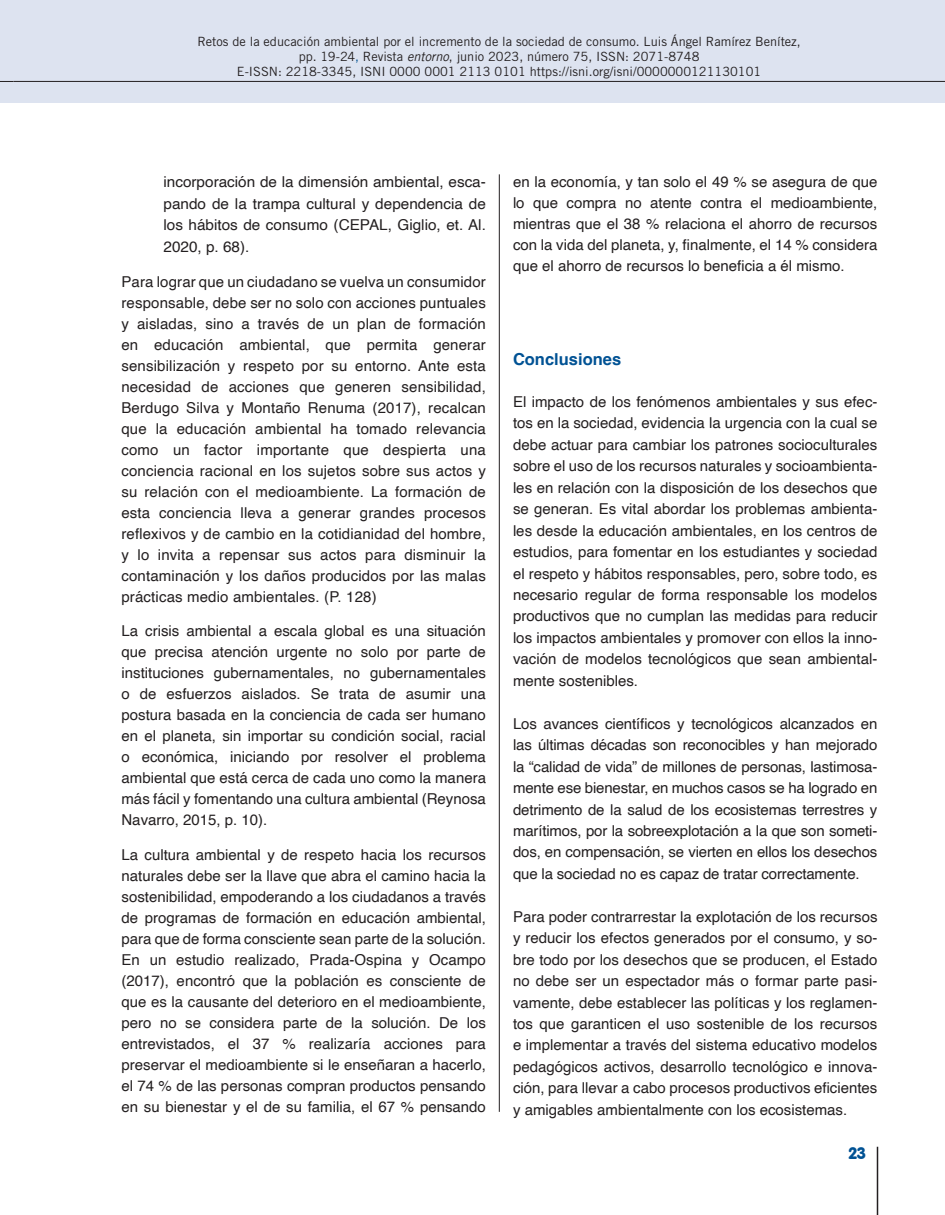
<style>
.page{position:relative;width:945px;height:1215px;background:#fff}
.page>*{position:absolute;margin:0;border:0;box-sizing:border-box;transform-origin:0 0}
.t1{font:700 16.5px "Helvetica";color:#005294}
.t2{font:900 16.5px "VAG Rounded";color:#005294}
.t3{font:15px/21px "Helvetica";color:#231f20;text-align:justify}
.t4{font:12.75px/15px "Trade Gothic";color:#231f20;text-align:center}
.s1{color:#005294}
.s2{font-family:"Trade Gothic LT";font-style:italic}
</style>
<div class="page">
<div style="left:14px;top:0;width:931px;height:103px;background:#dde3f0"></div>
<div style="left:0;top:0;width:14px;height:103px;background:#dde3f0"></div>
<svg style="left:0;top:81px;width:14px;height:1px"></svg>
<hr style="left:14px;top:81px;width:931px;height:1px;background:#231f20">
<hr style="left:877px;top:1147px;width:1px;height:68px;background:#231f20">
<hr style="left:499px;top:174px;width:1px;height:938px;background:#231f20">
<p class="t4" style="left:197px;top:33px;width:605px">Retos de la educación ambiental por el incremento de la sociedad de consumo. Luis Ángel Ramírez Benítez, pp. 19-24<span class="s1">,</span> Revista <span class="s2">entorno</span>, junio 2023, número 75, ISSN: 2071-8748<br>E-ISSN: 2218-3345, ISNI 0000 0001 2113 0101 https://isni.org/isni/0000000121130101</p>
<p class="t3" style="left:164px;top:171px;width:324px;line-height:21.8px">incorporación de la dimensión ambiental, esca&shy;pando de la trampa cultural y dependencia de los hábitos de consumo (CEPAL, Giglio, et. Al.<br>2020, p. 68).</p>
<p class="t3" style="left:122px;top:271px;width:366px">Para lograr que un ciudadano se vuelva un consumidor responsable, debe ser no solo con acciones puntuales y aisladas, sino a través de un plan de formación en educación ambiental, que permita generar sensibilización y respeto por su entorno. Ante esta necesidad de acciones que generen sensibilidad, Berdugo Silva y Montaño Renuma (2017), recalcan que la educación ambiental ha tomado relevancia como un factor importante que despierta una conciencia racional en los sujetos sobre sus actos y su relación con el medioambiente. La formación de esta conciencia lleva a generar grandes procesos reflexivos y de cambio en la cotidianidad del hombre, y lo invita a repensar sus actos para disminuir la contaminación y los daños producidos por las malas prácticas medio ambientales. (P. 128)</p>
<p class="t3" style="left:122px;top:621px;width:366px">La crisis ambiental a escala global es una situación que precisa atención urgente no solo por parte de instituciones gubernamentales, no gubernamentales o de esfuerzos aislados. Se trata de asumir una postura basada en la conciencia de cada ser humano en el planeta, sin importar su condición social, racial o económica, iniciando por resolver el problema ambiental que está cerca de cada uno como la manera más fácil y fomentando una cultura ambiental (Reynosa Navarro, 2015, p. 10).</p>
<p class="t3" style="left:122px;top:844px;width:366px">La cultura ambiental y de respeto hacia los recursos naturales debe ser la llave que abra el camino hacia la sostenibilidad, empoderando a los ciudadanos a través de programas de formación en educación ambiental, para que de forma consciente sean parte de la solución.<br>En un estudio realizado, Prada-Ospina y Ocampo (2017), encontró que la población es consciente de que es la causante del deterioro en el medioambiente, pero no se considera parte de la solución. De los entrevistados, el 37 % realizaría acciones para preservar el medioambiente si le enseñaran a hacerlo, el 74 % de las personas compran productos pensando en su bienestar y el de su familia, el 67 % pensando</p>
<p class="t3" style="left:513px;top:171px;width:366px">en la economía, y tan solo el 49 % se asegura de que lo que compra no atente contra el medioambiente, mientras que el 38 % relaciona el ahorro de recursos con la vida del planeta, y, finalmente, el 14 % considera que el ahorro de recursos lo beneficia a él mismo.</p>
<p class="t1" style="left:513px;top:349px;width:110px">Conclusiones</p>
<p class="t3" style="left:513px;top:391px;width:366px;line-height:21.5px">El impacto de los fenómenos ambientales y sus efec&shy;tos en la sociedad, evidencia la urgencia con la cual se debe actuar para cambiar los patrones socioculturales sobre el uso de los recursos naturales y socioambienta&shy;les en relación con la disposición de los desechos que se generan. Es vital abordar los problemas ambienta&shy;les desde la educación ambientales, en los centros de estudios, para fomentar en los estudiantes y sociedad el respeto y hábitos responsables, pero, sobre todo, es necesario regular de forma responsable los modelos productivos que no cumplan las medidas para reducir los impactos ambientales y promover con ellos la inno&shy;vación de modelos tecnológicos que sean ambiental&shy;mente sostenibles.</p>
<p class="t3" style="left:513px;top:713px;width:366px;line-height:21.5px">Los avances científicos y tecnológicos alcanzados en las últimas décadas son reconocibles y han mejorado la “calidad de vida” de millones de personas, lastimosa&shy;mente ese bienestar, en muchos casos se ha logrado en detrimento de la salud de los ecosistemas terrestres y marítimos, por la sobreexplotación a la que son someti&shy;dos, en compensación, se vierten en ellos los desechos que la sociedad no es capaz de tratar correctamente.</p>
<p class="t3" style="left:513px;top:906px;width:366px;line-height:21.5px">Para poder contrarrestar la explotación de los recursos y reducir los efectos generados por el consumo, y so&shy;bre todo por los desechos que se producen, el Estado no debe ser un espectador más o formar parte pasi&shy;vamente, debe establecer las políticas y los reglamen&shy;tos que garanticen el uso sostenible de los recursos e implementar a través del sistema educativo modelos pedagógicos activos, desarrollo tecnológico e innova&shy;ción, para llevar a cabo procesos productivos eficientes y amigables ambientalmente con los ecosistemas.</p>
<p class="t2" style="left:849px;top:1144px;width:18px">23</p>
</div>
